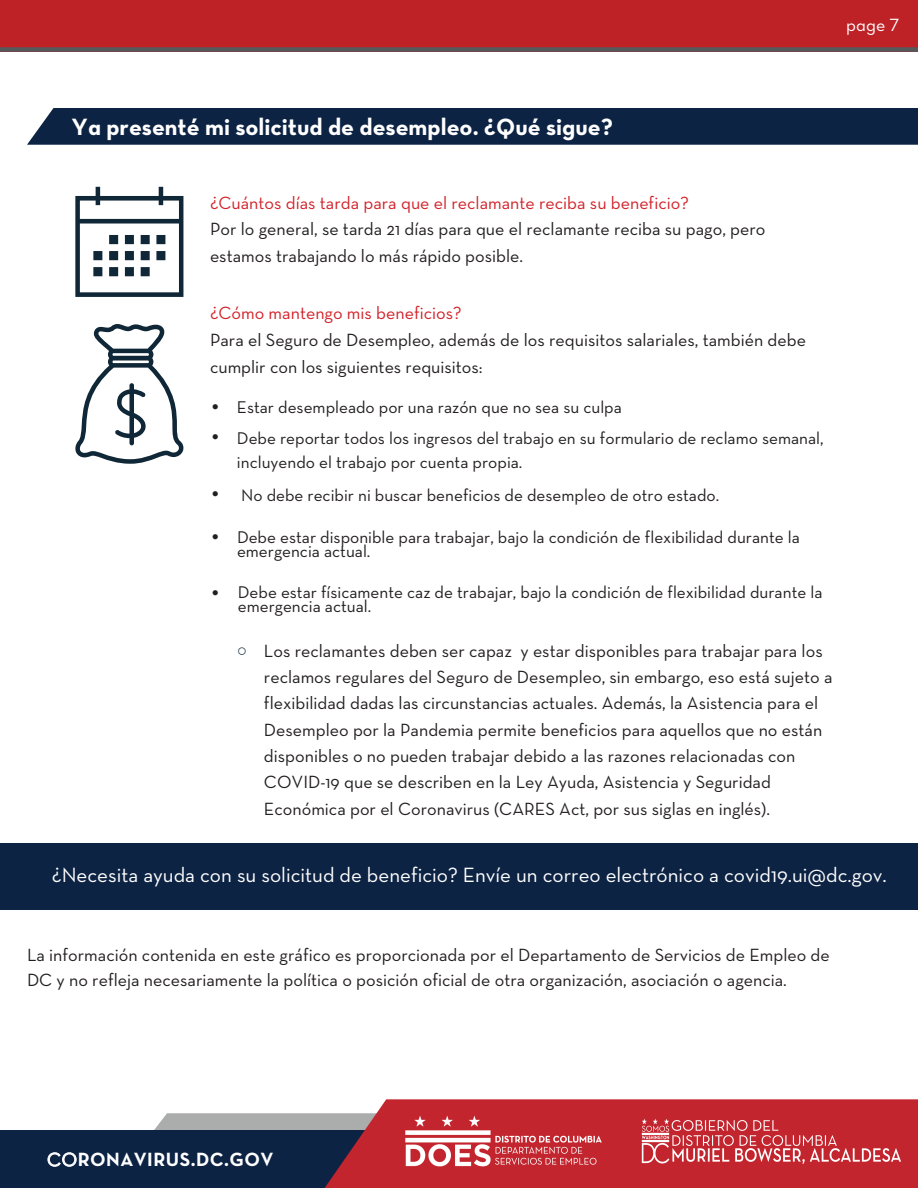
<style>
.page{position:relative;width:918px;height:1188px;background:#fff}
.page>*{position:absolute;margin:0;border:0;box-sizing:border-box;transform-origin:0 0}
.t1{font:24px "Neutra Text Bold Alt";color:#fff}
.t2{font:21px "Neutra Text";color:#fff}
.t3{font:700 19.5px "Neutra Text";letter-spacing:.025em;color:#fff}
.t4{font:18px/26.2px "Neutra Text";color:#231f20}
.t5{font:18px "Neutra Text";color:#d2232a}
.t6{font:18px "Neutra Text Book Alt";color:#fff}
.t7{font:17.25px/14.5px "Neutra Text";color:#231f20}
.s1{font-family:"Century Gothic Pro"}
.s2{font-family:"Times New Roman";font-weight:700;font-size:17.25px;color:#0a2938}
.s3{font-weight:400}
</style>
<div class="page">
<svg style="left:154px;top:1113px;width:38px;height:17px"></svg>
<div style="left:0;top:1130px;width:530px;height:58px;background:#0d2344"></div>
<svg style="left:192px;top:1099px;width:726px;height:89px;fill:#c3252e"></svg>
<div style="left:0;top:0;width:918px;height:51px;background:#be2126"></div>
<div style="left:0;top:47px;width:918px;height:5px;background:#56595c"></div>
<div style="left:27px;top:108px;width:891px;height:37px;background:#0d2344"></div>
<div style="left:0;top:843px;width:918px;height:66px;background:#0d2344"></div>
<svg style="left:75px;top:187px;width:108px;height:110px"></svg>
<svg style="left:75px;top:324px;width:109px;height:140px"></svg>
<img style="left:394px;top:1109px;width:230px;height:64px">
<img style="left:633px;top:1111px;width:271px;height:69px">
<p class="t6" style="left:846px;top:14px;width:55px">page 7</p>
<h1 class="t1" style="left:72px;top:112px;width:543px">Ya presenté mi solicitud de desempleo. ¿Qué sigue?</h1>
<p class="t5" style="left:210px;top:192px;width:480px">¿Cuántos días tarda para que el reclamante reciba su beneficio?</p>
<p class="t4" style="left:210px;top:216px;width:557px">Por lo general, se tarda 21 días para que el reclamante reciba su pago, pero estamos trabajando lo más rápido posible.</p>
<p class="t5" style="left:210px;top:302px;width:253px">¿Cómo mantengo mis beneficios?</p>
<p class="t4" style="left:210px;top:326px;width:598px">Para el Seguro de Desempleo, además de los requisitos salariales, también debe cumplir con los siguientes requisitos:</p>
<p class="t7" style="left:210px;top:400px;width:413px"><span class="s1">•</span> Estar desempleado por una razón que no sea su culpa</p>
<p class="t7" style="left:237px;top:425px;width:588px;line-height:24.6px;text-indent:-27px"><span class="s1">•</span> Debe reportar todos los ingresos del trabajo en su formulario de reclamo semanal, incluyendo el trabajo por cuenta propia.</p>
<p class="t7" style="left:210px;top:487px;width:511px"><span class="s1">•</span> No debe recibir ni buscar beneficios de desempleo de otro estado.</p>
<p class="t7" style="left:237px;top:530px;width:564px;text-indent:-27px"><span class="s1">•</span> Debe estar disponible para trabajar, bajo la condición de flexibilidad durante la emergencia actual.</p>
<p class="t7" style="left:238px;top:584px;width:586px;text-indent:-28px"><span class="s1">•</span> Debe estar físicamente caz de trabajar, bajo la condición de flexibilidad durante la emergencia actual.</p>
<p class="t4" style="left:264px;top:637px;width:570px;text-indent:-27px"><span class="s2">○</span> Los reclamantes deben ser capaz y estar disponibles para trabajar para los reclamos regulares del Seguro de Desempleo, sin embargo, eso está sujeto a flexibilidad dadas las circunstancias actuales. Además, la Asistencia para el Desempleo por la Pandemia permite beneficios para aquellos que no están disponibles o no pueden trabajar debido a las razones relacionadas con COVID-19 que se describen en la Ley Ayuda, Asistencia y Seguridad Económica por el Coronavirus (CARES Act, por sus siglas en inglés).</p>
<p class="t2" style="left:52px;top:862px;width:837px">¿Necesita ayuda con su solicitud de beneficio? Envíe un correo electrónico a covid19.ui@dc.gov.</p>
<p class="t4" style="left:27px;top:942px;width:804px;line-height:25.2px">La información contenida en este gráfico es proporcionada por el Departamento de Servicios de Empleo de<br>DC y no refleja necesariamente la política o posición oficial de otra organización, asociación o agencia.</p>
<p class="t3" style="left:47px;top:1147px;width:228px"><span class="s3">CO</span>RONAVIRUS.DC.GOV</p>
</div>
